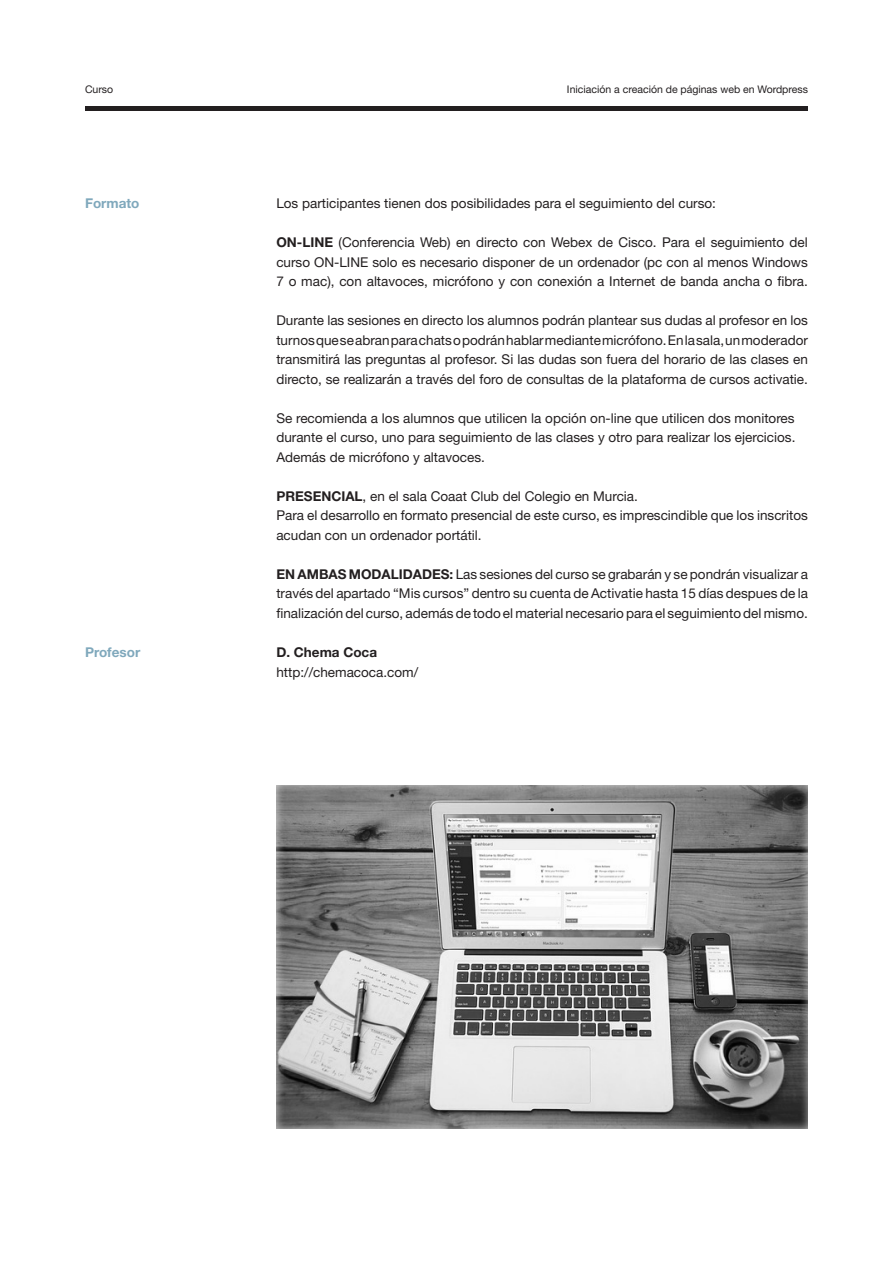
<style>
.page{position:relative;width:893px;height:1263px;background:#fff}
.page>*{position:absolute;margin:0;border:0;box-sizing:border-box;transform-origin:0 0}
.t1{font:13.5px/19.5px "Helvetica Neue LT Std";color:#231f20;text-align:justify}
.t2{font:700 13.5px "Helvetica Neue LT Std";color:#7fa8bc}
.t3{font:700 13.5px "Helvetica Neue LT Std";color:#231f20}
.t4{font:10.5px "Helvetica Neue LT Std";color:#231f20}
.s1{font-weight:700}
</style>
<div class="page">
<div style="left:85px;top:106px;width:723px;height:5px;background:#231f20"></div>
<div style="left:275px;top:755px;width:534px;height:402px;background:#fff;opacity:.75"></div>
<p class="t4" style="left:85px;top:83px;width:30px">Curso</p>
<p class="t4" style="left:567px;top:83px;width:242px">Iniciación a creación de páginas web en Wordpress</p>
<p class="t2" style="left:85px;top:195px;width:56px">Formato</p>
<p class="t2" style="left:85px;top:644px;width:57px">Profesor</p>
<p class="t1" style="left:276px;top:194px;width:441px">Los participantes tienen dos posibilidades para el seguimiento del curso:</p>
<p class="t1" style="left:276px;top:233px;width:533px"><span class="s1">ON-LINE</span> (Conferencia Web) en directo con Webex de Cisco. Para el seguimiento del curso ON-LINE solo es necesario disponer de un ordenador (pc con al menos Windows 7 o mac), con altavoces, micrófono y con conexión a Internet de banda ancha o fibra.</p>
<p class="t1" style="left:276px;top:311px;width:533px">Durante las sesiones en directo los alumnos podrán plantear sus dudas al profesor en los turnos que se abran para chats o podrán hablar mediante micrófono. En la sala, un moderador transmitirá las preguntas al profesor. Si las dudas son fuera del horario de las clases en directo, se realizarán a través del foro de consultas de la plataforma de cursos activatie.</p>
<p class="t1" style="left:276px;top:408px;width:521px">Se recomienda a los alumnos que utilicen la opción on-line que utilicen dos monitores durante el curso, uno para seguimiento de las clases y otro para realizar los ejercicios.<br>Además de micrófono y altavoces.</p>
<p class="t1" style="left:276px;top:486px;width:363px"><span class="s1">PRESENCIAL</span>, en el sala Coaat Club del Colegio en Murcia.</p>
<p class="t1" style="left:276px;top:506px;width:533px">Para el desarrollo en formato presencial de este curso, es imprescindible que los inscritos acudan con un ordenador portátil.</p>
<p class="t1" style="left:276px;top:564px;width:533px"><span class="s1">EN AMBAS MODALIDADES:</span> Las sesiones del curso se grabarán y se pondrán visualizar a través del apartado “Mis cursos” dentro su cuenta de Activatie hasta 15 días despues de la finalización del curso, además de todo el material necesario para el seguimiento del mismo.</p>
<p class="t3" style="left:276px;top:644px;width:102px">D. Chema Coca</p>
<p class="t1" style="left:276px;top:662px;width:143px">http://chemacoca.com/</p>
</div>
